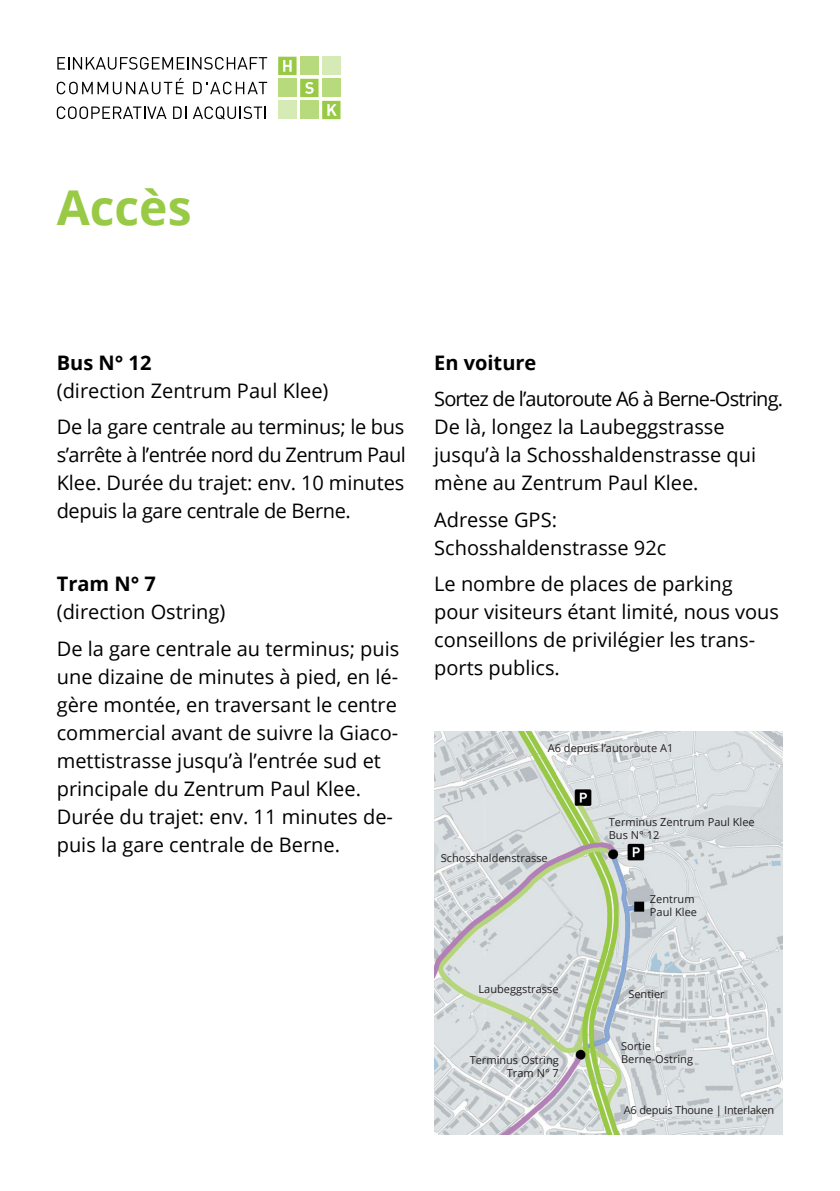
<style>
.page{position:relative;width:840px;height:1191px;background:#fff}
.page>*{position:absolute;margin:0;border:0;box-sizing:border-box;transform-origin:0 0}
.Titel{font:700 48px "Open Sans";color:#98ca45}
.Lauftext{font:20px/28px "Open Sans";color:#000001}
.Lauftext-2{font:700 20px "Open Sans";color:#000001}
.t1{font:11px/13.2px "Open Sans";color:#231f20}
.t2{font:11px "Open Sans";letter-spacing:-.02em;color:#231f20}
.s1{font-weight:700}
</style>
<div class="page">
<img style="left:434px;top:731px;width:347px;height:403px">
<svg style="left:278px;top:57px;width:62px;height:62px"></svg>
<svg style="left:57px;top:57px;width:210px;height:13px"></svg>
<svg style="left:57px;top:78px;width:126px;height:16px"></svg>
<svg style="left:193px;top:82px;width:74px;height:12px"></svg>
<svg style="left:57px;top:106px;width:109px;height:13px"></svg>
<svg style="left:173px;top:106px;width:13px;height:13px"></svg>
<svg style="left:193px;top:106px;width:73px;height:14px"></svg>
<p class="Titel" style="left:57px;top:174px;width:136px">Accès</p>
<p class="Lauftext" style="left:57px;top:348px;width:273px"><span class="s1">Bus N° 12<br></span>(direction Zentrum Paul Klee)</p>
<p class="Lauftext" style="left:57px;top:412px;width:350px;text-align:justify">De la gare centrale au terminus; le bus s’arrête à l’entrée nord du Zentrum Paul Klee. Durée du trajet: env. 10 minutes depuis la gare centrale de Berne.</p>
<p class="Lauftext" style="left:57px;top:569px;width:170px"><span class="s1">Tram N° 7 </span>(direction Ostring)</p>
<p class="Lauftext" style="left:57px;top:634px;width:344px">De la gare centrale au terminus; puis une dizaine de minutes à pied, en lé&shy;gère montée, en traversant le centre commercial avant de suivre la Giaco&shy;mettistrasse jusqu’à l’entrée sud et principale du Zentrum Paul Klee.<br>Durée du trajet: env. 11 minutes de&shy;puis la gare centrale de Berne.</p>
<p class="Lauftext-2" style="left:434px;top:348px;width:104px">En voiture</p>
<p class="Lauftext" style="left:434px;top:384px;width:350px">Sortez de l’autoroute A6 à Berne-Ostring.<br>De là, longez la Laubeggstrasse jusqu’à la Schosshaldenstrasse qui mène au Zentrum Paul Klee.</p>
<p class="Lauftext" style="left:434px;top:505px;width:233px">Adresse GPS:<br>Schosshaldenstrasse 92c</p>
<p class="Lauftext" style="left:434px;top:569px;width:346px">Le nombre de places de parking pour visiteurs étant limité, nous vous conseillons de privilégier les trans&shy;ports publics.</p>
<p class="t1" style="left:547px;top:741px;width:127px">A6 depuis l’autoroute A1</p>
<p class="t1" style="left:440px;top:851px;width:108px">Schosshaldenstrasse</p>
<p class="t1" style="left:608px;top:815px;width:147px">Terminus Zentrum Paul Klee</p>
<p class="t1" style="left:608px;top:828px;width:52px">Bus N° 12</p>
<p class="t1" style="left:649px;top:892px;width:49px">Zentrum<br>Paul Klee</p>
<p class="t1" style="left:478px;top:982px;width:81px">Laubeggstrasse</p>
<p class="t1" style="left:628px;top:986px;width:38px">Sentier</p>
<p class="t1" style="left:620px;top:1039px;width:32px">Sortie</p>
<p class="t1" style="left:469px;top:1053px;width:91px">Terminus Ostring</p>
<p class="t1" style="left:620px;top:1052px;width:74px">Berne-Ostring</p>
<p class="t1" style="left:506px;top:1066px;width:53px">Tram N° 7</p>
<p class="t2" style="left:623px;top:1102px;width:152px">A6 depuis Thoune | Interlaken</p>
</div>
